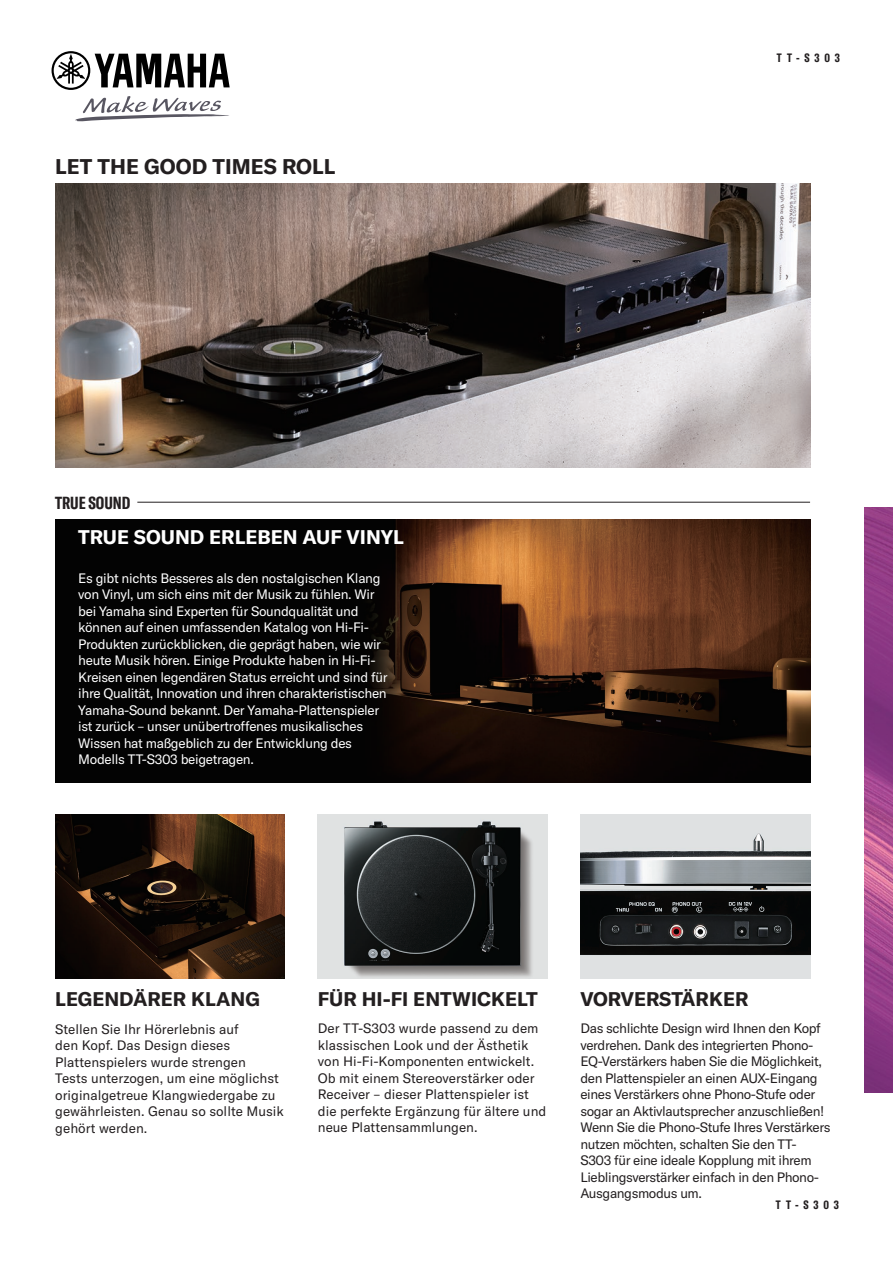
<style>
.page{position:relative;width:893px;height:1263px;background:#fff}
.page>*{position:absolute;margin:0;border:0;box-sizing:border-box;transform-origin:0 0}
.t1{font:700 21px "GT America Y";color:#231f20}
.t2{font:700 19.5px "GT America Y";color:#231f20}
.t3{font:700 19.5px "GT America Y";color:#fff}
.t4{font:700 extra-condensed 17.25px "GT America Y";color:#231f20}
.t5{font:13.5px/16.5px "GT America Y";letter-spacing:-.025em;color:#fff}
.t6{font:13.5px/16.5px "GT America Y";letter-spacing:-.01em;color:#231f20}
.t7{font:13.5px/16.5px "GT America Y";letter-spacing:-.03em;color:#231f20}
.t8{font:700 extra-condensed 12px "GT America Y";letter-spacing:.4em;color:#231f20}
</style>
<div class="page">
<img style="left:55px;top:519px;width:755px;height:264px">
<img style="left:864px;top:507px;width:29px;height:586px">
<svg style="left:52px;top:51px;width:178px;height:39px"></svg>
<svg style="left:75px;top:96px;width:154px;height:26px"></svg>
<img style="left:55px;top:184px;width:755px;height:284px">
<img style="left:55px;top:814px;width:230px;height:164px">
<img style="left:318px;top:814px;width:229px;height:164px">
<img style="left:580px;top:814px;width:230px;height:164px">
<hr style="left:137px;top:502px;width:673px;height:1px;background:#231f20">
<h1 class="t1" style="left:55px;top:153px;width:281px">LET THE GOOD TIMES ROLL</h1>
<p class="t8" style="left:777px;top:51px;width:64px">TT-S303</p>
<p class="t4" style="left:55px;top:493px;width:77px">TRUE SOUND</p>
<h2 class="t3" style="left:78px;top:525px;width:327px">TRUE SOUND ERLEBEN AUF VINYL</h2>
<p class="t5" style="left:78px;top:569px;width:311px">Es gibt nichts Besseres als den nostalgischen Klang von Vinyl, um sich eins mit der Musik zu fühlen. Wir bei Yamaha sind Experten für Soundqualität und können auf einen umfassenden Katalog von Hi-Fi-Produkten zurückblicken, die geprägt haben, wie wir heute Musik hören. Einige Produkte haben in Hi-Fi-Kreisen einen legendären Status erreicht und sind für ihre Qualität, Innovation und ihren charakteristischen Yamaha-Sound bekannt. Der Yamaha-Plattenspieler ist zurück – unser unübertroffenes musikalisches Wissen hat maßgeblich zu der Entwicklung des Modells TT-S303 beigetragen.</p>
<h2 class="t2" style="left:55px;top:987px;width:206px">LEGENDÄRER KLANG</h2>
<h2 class="t2" style="left:318px;top:987px;width:221px">FÜR HI-FI ENTWICKELT</h2>
<h2 class="t2" style="left:580px;top:987px;width:170px">VORVERSTÄRKER</h2>
<p class="t6" style="left:55px;top:1020px;width:230px">Stellen Sie Ihr Hörerlebnis auf<br>den Kopf. Das Design dieses<br>Plattenspielers wurde strengen<br>Tests unterzogen, um eine möglichst originalgetreue Klangwiedergabe zu gewährleisten. Genau so sollte Musik gehört werden.</p>
<p class="t6" style="left:318px;top:1020px;width:230px">Der TT-S303 wurde passend zu dem klassischen Look und der Ästhetik von Hi-Fi-Komponenten entwickelt.<br>Ob mit einem Stereoverstärker oder Receiver – dieser Plattenspieler ist die perfekte Ergänzung für ältere und neue Plattensammlungen.</p>
<p class="t7" style="left:580px;top:1020px;width:252px">Das schlichte Design wird Ihnen den Kopf verdrehen. Dank des integrierten Phono-EQ-Verstärkers haben Sie die Möglichkeit, den Plattenspieler an einen AUX-Eingang eines Verstärkers ohne Phono-Stufe oder sogar an Aktivlautsprecher anzuschließen!<br>Wenn Sie die Phono-Stufe Ihres Verstärkers nutzen möchten, schalten Sie den TT-S303 für eine ideale Kopplung mit ihrem Lieblingsverstärker einfach in den Phono-Ausgangsmodus um.</p>
<p class="t8" style="left:776px;top:1197px;width:64px">TT-S303</p>
</div>
